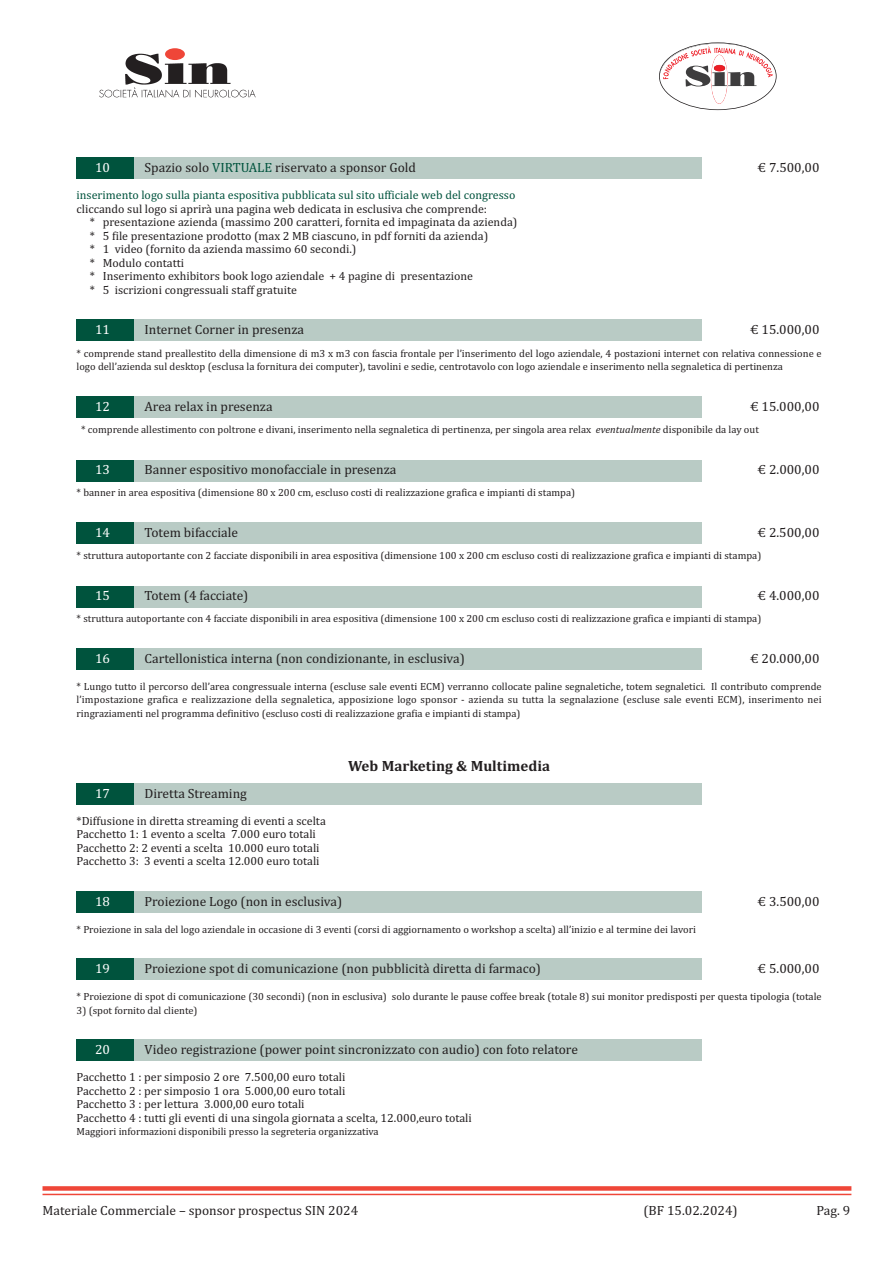
<style>
.page{position:relative;width:893px;height:1263px;background:#fff}
.page>*{position:absolute;margin:0;border:0;box-sizing:border-box;transform-origin:0 0}
.t1{font:700 15px "Cambria";color:#231f20}
.t2{font:13.5px "Cambria";color:#231f20}
.t3{font:13.5px "Cambria";color:#fff}
.t4{font:12px/13.5px "Cambria";color:#231f20}
.t5{font:12px "Cambria";color:#00533d}
.t6{font:10.5px/13.5px "Cambria";color:#231f20}
.s1{color:#00533d}
.s2{font-style:italic}
</style>
<div class="page">
<div style="left:77px;top:1039px;width:625px;height:21px;background:#b9cbc5"></div>
<div style="left:77px;top:1039px;width:57px;height:21px;background:#00533d"></div>
<div style="left:77px;top:958px;width:625px;height:22px;background:#b9cbc5"></div>
<div style="left:77px;top:958px;width:57px;height:22px;background:#00533d"></div>
<div style="left:77px;top:891px;width:625px;height:22px;background:#b9cbc5"></div>
<div style="left:77px;top:891px;width:57px;height:22px;background:#00533d"></div>
<div style="left:77px;top:783px;width:625px;height:22px;background:#b9cbc5"></div>
<div style="left:77px;top:783px;width:57px;height:22px;background:#00533d"></div>
<div style="left:77px;top:648px;width:625px;height:22px;background:#b9cbc5"></div>
<div style="left:77px;top:648px;width:57px;height:22px;background:#00533d"></div>
<div style="left:77px;top:586px;width:625px;height:22px;background:#b9cbc5"></div>
<div style="left:77px;top:586px;width:57px;height:22px;background:#00533d"></div>
<div style="left:77px;top:522px;width:625px;height:22px;background:#b9cbc5"></div>
<div style="left:77px;top:522px;width:57px;height:22px;background:#00533d"></div>
<div style="left:77px;top:460px;width:625px;height:21px;background:#b9cbc5"></div>
<div style="left:77px;top:460px;width:57px;height:21px;background:#00533d"></div>
<div style="left:77px;top:396px;width:625px;height:22px;background:#b9cbc5"></div>
<div style="left:77px;top:396px;width:57px;height:22px;background:#00533d"></div>
<div style="left:77px;top:320px;width:625px;height:21px;background:#b9cbc5"></div>
<div style="left:77px;top:320px;width:57px;height:21px;background:#00533d"></div>
<div style="left:77px;top:157px;width:625px;height:22px;background:#b9cbc5"></div>
<div style="left:77px;top:157px;width:57px;height:22px;background:#00533d"></div>
<img style="left:99px;top:53px;width:157px;height:45px">
<div style="left:165px;top:48px;width:20px;height:12px;background:#ef4638;border-radius:50%"></div>
<svg style="left:660px;top:43px;width:114px;height:66px"></svg>
<div style="left:659px;top:42px;width:118px;height:68px;border:2px solid #231f20;border-radius:50%"></div>
<div style="left:43px;top:1186px;width:808px;height:5px;background:#ef4638"></div>
<hr style="left:43px;top:1194px;width:808px;height:1px;background:#ef4638">
<p class="t3" style="left:95px;top:163px;width:16px">10</p>
<p class="t2" style="left:145px;top:163px;width:273px">Spazio solo <span class="s1">VIRTUALE</span> riservato a sponsor Gold</p>
<p class="t2" style="left:758px;top:163px;width:63px">€ 7.500,00</p>
<p class="t5" style="left:77px;top:191px;width:440px">inserimento logo sulla pianta espositiva pubblicata sul sito ufficiale web del congresso</p>
<p class="t4" style="left:90px;top:203px;width:429px;text-indent:-13px">cliccando sul logo si aprirà una pagina web dedicata in esclusiva che comprende:<br>* presentazione azienda (massimo 200 caratteri, fornita ed impaginata da azienda) * 5 file presentazione prodotto (max 2 MB ciascuno, in pdf forniti da azienda)<br>* 1 video (fornito da azienda massimo 60 secondi.)<br>* Modulo contatti<br>* Inserimento exhibitors book logo aziendale + 4 pagine di presentazione<br>* 5 iscrizioni congressuali staff gratuite</p>
<p class="t3" style="left:95px;top:325px;width:16px">11</p>
<p class="t2" style="left:145px;top:325px;width:161px">Internet Corner in presenza</p>
<p class="t2" style="left:750px;top:325px;width:71px">€ 15.000,00</p>
<p class="t6" style="left:77px;top:347px;width:747px">* comprende stand preallestito della dimensione di m3 x m3 con fascia frontale per l’inserimento del logo aziendale, 4 postazioni internet con relativa connessione e logo dell’azienda sul desktop (esclusa la fornitura dei computer), tavolini e sedie, centrotavolo con logo aziendale e inserimento nella segnaletica di pertinenza</p>
<p class="t3" style="left:95px;top:401px;width:16px">12</p>
<p class="t2" style="left:145px;top:401px;width:130px">Area relax in presenza</p>
<p class="t2" style="left:750px;top:401px;width:71px">€ 15.000,00</p>
<p class="t6" style="left:81px;top:424px;width:679px">* comprende allestimento con poltrone e divani, inserimento nella segnaletica di pertinenza, per singola area relax <span class="s2">eventualmente</span> disponibile da lay out</p>
<p class="t3" style="left:95px;top:464px;width:16px">13</p>
<p class="t2" style="left:145px;top:464px;width:253px">Banner espositivo monofacciale in presenza</p>
<p class="t2" style="left:758px;top:464px;width:63px">€ 2.000,00</p>
<p class="t6" style="left:77px;top:487px;width:500px">* banner in area espositiva (dimensione 80 x 200 cm, escluso costi di realizzazione grafica e impianti di stampa)</p>
<p class="t3" style="left:95px;top:527px;width:16px">14</p>
<p class="t2" style="left:145px;top:527px;width:95px">Totem bifacciale</p>
<p class="t2" style="left:758px;top:527px;width:63px">€ 2.500,00</p>
<p class="t6" style="left:77px;top:550px;width:686px">* struttura autoportante con 2 facciate disponibili in area espositiva (dimensione 100 x 200 cm escluso costi di realizzazione grafica e impianti di stampa)</p>
<p class="t3" style="left:95px;top:590px;width:16px">15</p>
<p class="t2" style="left:145px;top:590px;width:105px">Totem (4 facciate)</p>
<p class="t2" style="left:758px;top:590px;width:63px">€ 4.000,00</p>
<p class="t6" style="left:77px;top:613px;width:686px">* struttura autoportante con 4 facciate disponibili in area espositiva (dimensione 100 x 200 cm escluso costi di realizzazione grafica e impianti di stampa)</p>
<p class="t3" style="left:95px;top:653px;width:16px">16</p>
<p class="t2" style="left:145px;top:653px;width:322px">Cartellonistica interna (non condizionante, in esclusiva)</p>
<p class="t2" style="left:750px;top:653px;width:71px">€ 20.000,00</p>
<p class="t6" style="left:77px;top:680px;width:747px;text-align:justify">* Lungo tutto il percorso dell’area congressuale interna (escluse sale eventi ECM) verranno collocate paline segnaletiche, totem segnaletici. Il contributo comprende l’impostazione grafica e realizzazione della segnaletica, apposizione logo sponsor - azienda su tutta la segnalazione (escluse sale eventi ECM), inserimento nei ringraziamenti nel programma definitivo (escluso costi di realizzazione grafia e impianti di stampa)</p>
<h1 class="t1" style="left:348px;top:760px;width:203px">Web Marketing &amp; Multimedia</h1>
<p class="t3" style="left:95px;top:788px;width:16px">17</p>
<p class="t2" style="left:145px;top:788px;width:104px">Diretta Streaming</p>
<p class="t4" style="left:77px;top:815px;width:251px">*Diffusione in diretta streaming di eventi a scelta Pacchetto 1: 1 evento a scelta 7.000 euro totali Pacchetto 2: 2 eventi a scelta 10.000 euro totali Pacchetto 3: 3 eventi a scelta 12.000 euro totali</p>
<p class="t3" style="left:95px;top:896px;width:16px">18</p>
<p class="t2" style="left:145px;top:896px;width:199px">Proiezione Logo (non in esclusiva)</p>
<p class="t2" style="left:758px;top:896px;width:63px">€ 3.500,00</p>
<p class="t6" style="left:77px;top:923px;width:621px">* Proiezione in sala del logo aziendale in occasione di 3 eventi (corsi di aggiornamento o workshop a scelta) all’inizio e al termine dei lavori</p>
<p class="t3" style="left:95px;top:964px;width:16px">19</p>
<p class="t2" style="left:145px;top:964px;width:398px">Proiezione spot di comunicazione (non pubblicità diretta di farmaco)</p>
<p class="t2" style="left:758px;top:964px;width:63px">€ 5.000,00</p>
<p class="t6" style="left:77px;top:991px;width:747px">* Proiezione di spot di comunicazione (30 secondi) (non in esclusiva) solo durante le pause coffee break (totale 8) sui monitor predisposti per questa tipologia (totale</p>
<p class="t6" style="left:77px;top:1004px;width:123px">3) (spot fornito dal cliente)</p>
<p class="t3" style="left:95px;top:1045px;width:16px">20</p>
<p class="t2" style="left:145px;top:1045px;width:435px">Video registrazione (power point sincronizzato con audio) con foto relatore</p>
<p class="t4" style="left:77px;top:1071px;width:397px">Pacchetto 1 : per simposio 2 ore 7.500,00 euro totali<br>Pacchetto 2 : per simposio 1 ora 5.000,00 euro totali<br>Pacchetto 3 : per lettura 3.000,00 euro totali<br>Pacchetto 4 : tutti gli eventi di una singola giornata a scelta, 12.000,euro totali</p>
<p class="t6" style="left:77px;top:1126px;width:304px">Maggiori informazioni disponibili presso la segreteria organizzativa</p>
<p class="t2" style="left:43px;top:1205px;width:317px">Materiale Commerciale – sponsor prospectus SIN 2024</p>
<p class="t2" style="left:643px;top:1205px;width:96px">(BF 15.02.2024)</p>
<p class="t2" style="left:816px;top:1205px;width:35px">Pag. 9</p>
</div>
